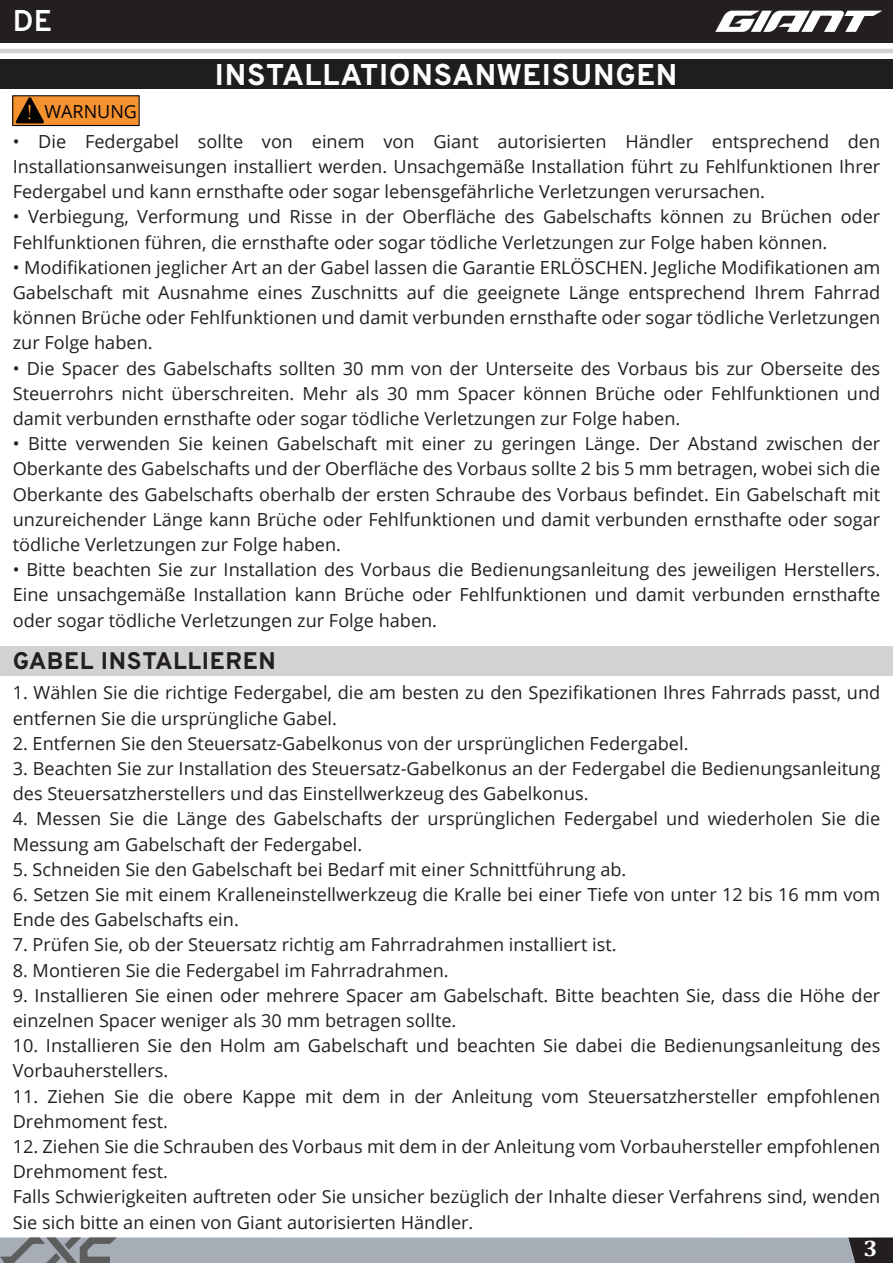
<style>
.page{position:relative;width:893px;height:1263px;background:#fff}
.page>*{position:absolute;margin:0;border:0;box-sizing:border-box;transform-origin:0 0}
.t1{font:800 30px "Overpass";letter-spacing:.025em;color:#fff}
.t2{font:700 30px "Overpass";color:#fff}
.t3{font:800 24px "Overpass";letter-spacing:.025em;color:#231f20}
.t4{font:700 22.5px "Cambria";color:#fff;scale:1.07 1}
.t5{font:18px/25.2px "Open Sans";color:#231f20}
.t6{font:18px "Open Sans";color:#030303}
.s1{font-family:"Ming Li U";font-size:19.65px;color:#f7931d}
</style>
<div class="page">
<div style="left:0;top:0;width:893px;height:43px;background:#231f20"></div>
<hr style="left:0;top:49px;width:893px;height:4px;background:#d1d2d4">
<svg style="left:715px;top:11px;width:167px;height:21px"></svg>
<svg style="left:0;top:1237px;width:893px;height:26px;background:#9ea4ac"></svg>
<div style="left:0;top:60px;width:893px;height:29px;background:#1d1e1e"></div>
<div style="left:0;top:646px;width:893px;height:29px;background:#d1d2d4"></div>
<div style="left:13px;top:96px;width:126px;height:29px;background:#f69130"></div>
<svg style="left:15px;top:97px;width:29px;height:27px"></svg>
<div style="left:12px;top:95px;width:128px;height:31px;border:1px solid #030303"></div>
<h1 class="t2" style="left:13px;top:-1px;width:41px">DE</h1>
<p class="t6" style="left:25px;top:99px;width:114px"><span class="s1">!</span> WARNUNG</p>
<h1 class="t1" style="left:215px;top:53px;width:464px">INSTALLATIONSANWEISUNGEN</h1>
<p class="t5" style="left:13px;top:128px;width:869px;text-align:justify">• Die Federgabel sollte von einem von Giant autorisierten Händler entsprechend den Installationsanweisungen installiert werden. Unsachgemäße Installation führt zu Fehlfunktionen Ihrer Federgabel und kann ernsthafte oder sogar lebensgefährliche Verletzungen verursachen.</p>
<p class="t5" style="left:13px;top:204px;width:869px">• Verbiegung, Verformung und Risse in der Oberfläche des Gabelschafts können zu Brüchen oder<br>Fehlfunktionen führen, die ernsthafte oder sogar tödliche Verletzungen zur Folge haben können.</p>
<p class="t5" style="left:13px;top:254px;width:869px;text-align:justify">• Modifikationen jeglicher Art an der Gabel lassen die Garantie ERLÖSCHEN. Jegliche Modifikationen am Gabelschaft mit Ausnahme eines Zuschnitts auf die geeignete Länge entsprechend Ihrem Fahrrad können Brüche oder Fehlfunktionen und damit verbunden ernsthafte oder sogar tödliche Verletzungen zur Folge haben.</p>
<p class="t5" style="left:13px;top:355px;width:869px;text-align:justify">• Die Spacer des Gabelschafts sollten 30 mm von der Unterseite des Vorbaus bis zur Oberseite des Steuerrohrs nicht überschreiten. Mehr als 30 mm Spacer können Brüche oder Fehlfunktionen und damit verbunden ernsthafte oder sogar tödliche Verletzungen zur Folge haben.</p>
<p class="t5" style="left:13px;top:431px;width:869px;text-align:justify">• Bitte verwenden Sie keinen Gabelschaft mit einer zu geringen Länge. Der Abstand zwischen der Oberkante des Gabelschafts und der Oberfläche des Vorbaus sollte 2 bis 5 mm betragen, wobei sich die Oberkante des Gabelschafts oberhalb der ersten Schraube des Vorbaus befindet. Ein Gabelschaft mit unzureichender Länge kann Brüche oder Fehlfunktionen und damit verbunden ernsthafte oder sogar tödliche Verletzungen zur Folge haben.</p>
<p class="t5" style="left:13px;top:557px;width:869px;text-align:justify">• Bitte beachten Sie zur Installation des Vorbaus die Bedienungsanleitung des jeweiligen Herstellers.<br>Eine unsachgemäße Installation kann Brüche oder Fehlfunktionen und damit verbunden ernsthafte oder sogar tödliche Verletzungen zur Folge haben.</p>
<h2 class="t3" style="left:13px;top:643px;width:265px">GABEL INSTALLIEREN</h2>
<p class="t5" style="left:13px;top:680px;width:869px">1. Wählen Sie die richtige Federgabel, die am besten zu den Spezifikationen Ihres Fahrrads passt, und entfernen Sie die ursprüngliche Gabel.</p>
<p class="t5" style="left:13px;top:730px;width:677px">2. Entfernen Sie den Steuersatz-Gabelkonus von der ursprünglichen Federgabel.</p>
<p class="t5" style="left:13px;top:755px;width:869px">3. Beachten Sie zur Installation des Steuersatz-Gabelkonus an der Federgabel die Bedienungsanleitung des Steuersatzherstellers und das Einstellwerkzeug des Gabelkonus.</p>
<p class="t5" style="left:13px;top:806px;width:869px">4. Messen Sie die Länge des Gabelschafts der ursprünglichen Federgabel und wiederholen Sie die<br>Messung am Gabelschaft der Federgabel.</p>
<p class="t5" style="left:13px;top:856px;width:615px">5. Schneiden Sie den Gabelschaft bei Bedarf mit einer Schnittführung ab.</p>
<p class="t5" style="left:13px;top:881px;width:869px">6. Setzen Sie mit einem Kralleneinstellwerkzeug die Kralle bei einer Tiefe von unter 12 bis 16 mm vom<br>Ende des Gabelschafts ein.</p>
<p class="t5" style="left:13px;top:932px;width:605px">7. Prüfen Sie, ob der Steuersatz richtig am Fahrradrahmen installiert ist.</p>
<p class="t5" style="left:13px;top:957px;width:437px">8. Montieren Sie die Federgabel im Fahrradrahmen.</p>
<p class="t5" style="left:13px;top:982px;width:869px">9. Installieren Sie einen oder mehrere Spacer am Gabelschaft. Bitte beachten Sie, dass die Höhe der einzelnen Spacer weniger als 30 mm betragen sollte.</p>
<p class="t5" style="left:13px;top:1033px;width:869px">10. Installieren Sie den Holm am Gabelschaft und beachten Sie dabei die Bedienungsanleitung des<br>Vorbauherstellers.</p>
<p class="t5" style="left:13px;top:1083px;width:869px">11. Ziehen Sie die obere Kappe mit dem in der Anleitung vom Steuersatzhersteller empfohlenen<br>Drehmoment fest.</p>
<p class="t5" style="left:13px;top:1133px;width:869px">12. Ziehen Sie die Schrauben des Vorbaus mit dem in der Anleitung vom Vorbauhersteller empfohlenen Drehmoment fest.<br>Falls Schwierigkeiten auftreten oder Sie unsicher bezüglich der Inhalte dieser Verfahrens sind, wenden Sie sich bitte an einen von Giant autorisierten Händler.</p>
<p class="t4" style="left:863px;top:1233px;width:15px">3</p>
</div>
